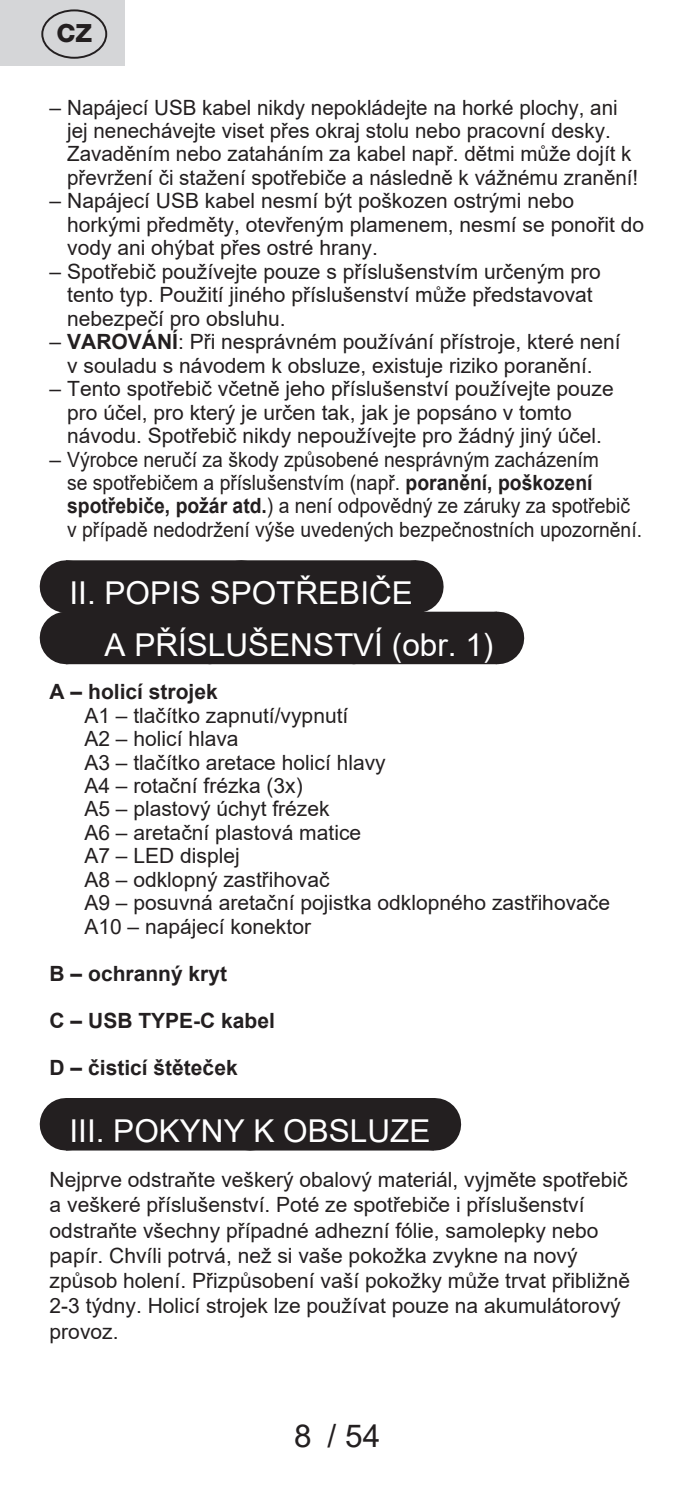
<style>
.page{position:relative;width:695px;height:1489px;background:#fff}
.page>*{position:absolute;margin:0;border:0;box-sizing:border-box;transform-origin:0 0}
.Grafický_nadpis_ETA{font:31.5px "Arial";color:#fff}
.t1{font:31.5px "Arial";color:#231f20}
.t2{font:800 25.2px "Helvetica Neue OT";color:#231f20}
.Normální{font:21px/23.4px "Arial";color:#231f20}
.Normální-2{font:700 21px "Arial";color:#231f20}
.s1{font-weight:700}
</style>
<div class="page">
<div style="left:0;top:0;width:125px;height:65px;background:#d5d6d8"></div>
<div style="left:41px;top:9px;width:66px;height:50px;border:2px solid #231f20;border-radius:50%"></div>
<div style="left:66px;top:560px;width:350px;height:53px;background:#231f20"></div>
<svg style="left:50px;top:652px;width:470px;height:4px"></svg>
<div style="left:66px;top:611px;width:431px;height:53px;background:#231f20"></div>
<svg style="left:209px;top:560px;width:216px;height:52px"></svg>
<hr style="left:497px;top:611px;width:1px;height:53px;background:#231f20">
<svg style="left:50px;top:1138px;width:407px;height:4px"></svg>
<div style="left:66px;top:1097px;width:368px;height:53px;background:#231f20"></div>
<svg style="left:250px;top:1097px;width:92px;height:1px"></svg>
<hr style="left:434px;top:1097px;width:1px;height:53px;background:#231f20">
<p class="t2" style="left:56px;top:18px;width:37px">CZ</p>
<p class="Normální" style="left:67px;top:95px;width:572px;text-indent:-18px">– Napájecí USB kabel nikdy nepokládejte na horké plochy, ani jej nenechávejte viset přes okraj stolu nebo pracovní desky.<br>Zavaděním nebo zataháním za kabel např. dětmi může dojít k převržení či stažení spotřebiče a následně k vážnému zranění!</p>
<p class="Normální" style="left:67px;top:189px;width:578px;text-indent:-18px">– Napájecí USB kabel nesmí být poškozen ostrými nebo horkými předměty, otevřeným plamenem, nesmí se ponořit do vody ani ohýbat přes ostré hrany.</p>
<p class="Normální" style="left:67px;top:259px;width:535px;text-indent:-18px">– Spotřebič používejte pouze s příslušenstvím určeným pro tento typ. Použití jiného příslušenství může představovat nebezpečí pro obsluhu.</p>
<p class="Normální" style="left:50px;top:330px;width:572px;text-align:center">– <span class="s1">VAROVÁNÍ</span>: Při nesprávném používání přístroje, které není v souladu s návodem k obsluze, existuje riziko poranění.</p>
<p class="Normální" style="left:67px;top:377px;width:548px;text-indent:-18px">– Tento spotřebič včetně jeho příslušenství používejte pouze pro účel, pro který je určen tak, jak je popsáno v tomto návodu. Spotřebič nikdy nepoužívejte pro žádný jiný účel.</p>
<p class="Normální" style="left:67px;top:447px;width:576px;text-indent:-18px">– Výrobce neručí za škody způsobené nesprávným zacházením<br>se spotřebičem a příslušenstvím (např. <span class="s1">poranění, poškození spotřebiče, požár atd.</span>) a není odpovědný ze záruky za spotřebič v případě nedodržení výše uvedených bezpečnostních upozornění.</p>
<p class="Grafický_nadpis_ETA" style="left:69px;top:571px;width:345px">II. POPIS SPOTŘEBIČE</p>
<p class="Grafický_nadpis_ETA" style="left:104px;top:623px;width:390px">A PŘÍSLUŠENSTVÍ (obr. 1)</p>
<p class="Normální-2" style="left:50px;top:677px;width:170px">A – holicí strojek</p>
<p class="Normální" style="left:84px;top:703px;width:265px">A1 – tlačítko zapnutí/vypnutí</p>
<p class="Normální" style="left:84px;top:726px;width:156px">A2 – holicí hlava</p>
<p class="Normální" style="left:84px;top:750px;width:303px">A3 – tlačítko aretace holicí hlavy</p>
<p class="Normální" style="left:84px;top:773px;width:220px">A4 – rotační frézka (3x)</p>
<p class="Normální" style="left:84px;top:797px;width:247px">A5 – plastový úchyt frézek</p>
<p class="Normální" style="left:84px;top:820px;width:278px">A6 – aretační plastová matice</p>
<p class="Normální" style="left:84px;top:844px;width:157px">A7 – LED displej</p>
<p class="Normální" style="left:84px;top:867px;width:247px">A8 – odklopný zastřihovač</p>
<p class="Normální" style="left:84px;top:891px;width:527px">A9 – posuvná aretační pojistka odklopného zastřihovače</p>
<p class="Normální" style="left:84px;top:914px;width:228px">A10 – napájecí konektor</p>
<p class="Normální-2" style="left:50px;top:958px;width:179px">B – ochranný kryt</p>
<p class="Normální-2" style="left:50px;top:1005px;width:227px">C – USB TYPE-C kabel</p>
<p class="Normální-2" style="left:50px;top:1052px;width:189px">D – čisticí štěteček</p>
<p class="Grafický_nadpis_ETA" style="left:69px;top:1109px;width:362px">III. POKYNY K OBSLUZE</p>
<p class="Normální" style="left:50px;top:1166px;width:582px;line-height:25.2px">Nejprve odstraňte veškerý obalový materiál, vyjměte spotřebič a veškeré příslušenství. Poté ze spotřebiče i příslušenství odstraňte všechny případné adhezní fólie, samolepky nebo papír. Chvíli potrvá, než si vaše pokožka zvykne na nový způsob holení. Přizpůsobení vaší pokožky může trvat přibližně 2-3 týdny. Holicí strojek lze používat pouze na akumulátorový provoz.</p>
<h1 class="t1" style="left:294px;top:1414px;width:19px">8</h1>
<h1 class="t1" style="left:327px;top:1414px;width:54px">/ 54</h1>
</div>
